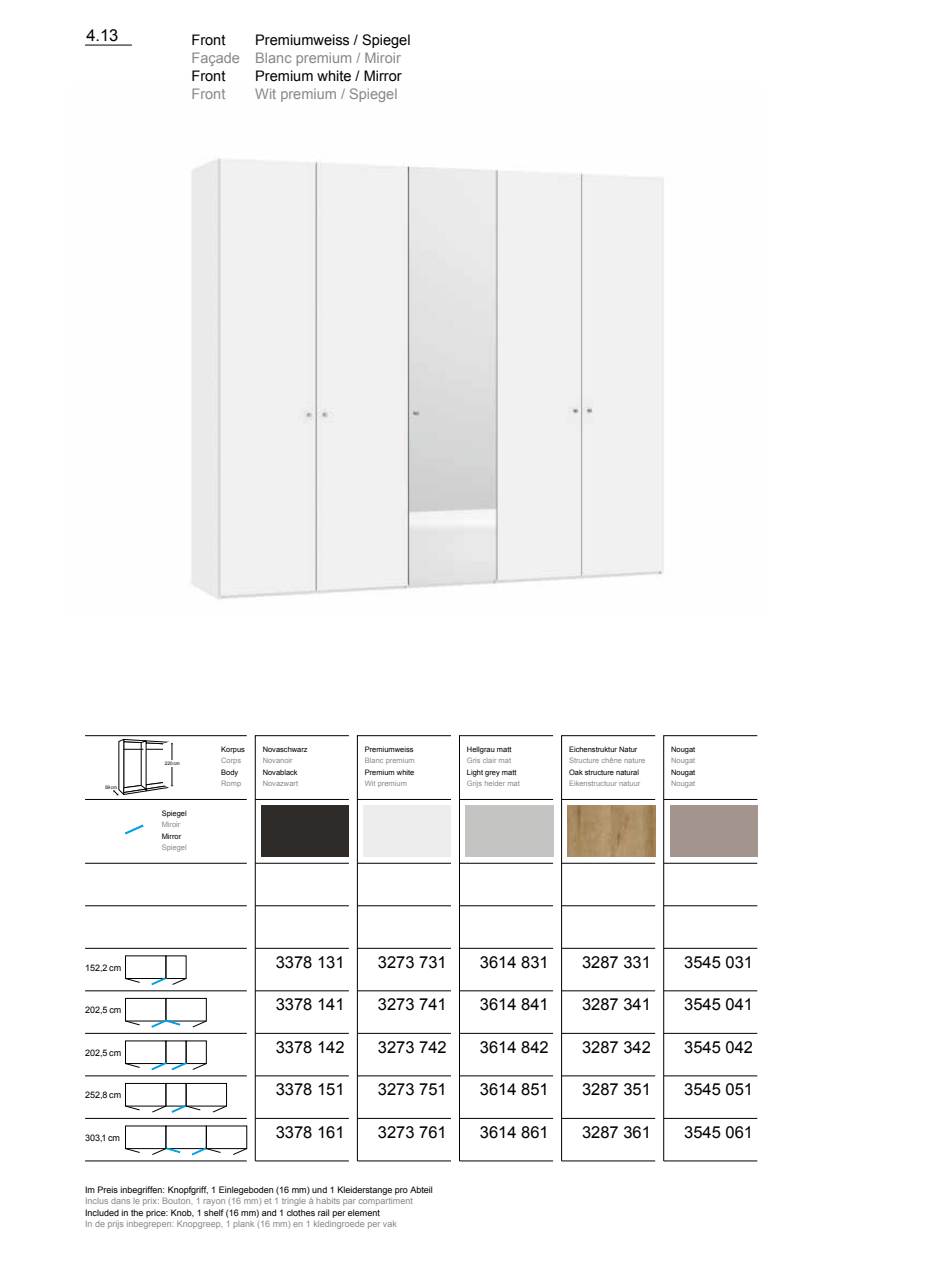
<style>
.page{position:relative;width:936px;height:1263px;background:#fff}
.page>*{position:absolute;margin:0;border:0;box-sizing:border-box;transform-origin:0 0}
.t1{font:16.5px "Arial";color:#000}
.t2{font:14.55px "Arial";color:#000}
.t3{font:14.55px "Arial";color:#878988}
.t4{font:9px "Arial";color:#000}
.t5{font:9px "Arial";color:#878988}
.t6{font:7.5px "Arial";color:#000}
.t7{font:7.5px "Arial";color:#878988}
.t8{font:4.8px "Arial";color:#000}
</style>
<div class="page">
<svg style="left:125px;top:825px;width:18px;height:9px"></svg>
<div style="left:165px;top:1125px;width:42px;height:24px;border:1px solid #000"></div>
<svg style="left:125px;top:1125px;width:55px;height:30px"></svg>
<svg style="left:192px;top:1125px;width:55px;height:30px"></svg>
<svg style="left:125px;top:1082px;width:102px;height:31px"></svg>
<svg style="left:125px;top:1040px;width:82px;height:31px"></svg>
<svg style="left:125px;top:997px;width:82px;height:31px"></svg>
<svg style="left:125px;top:955px;width:62px;height:31px"></svg>
<img style="left:191px;top:158px;width:473px;height:442px">
<svg style="left:254px;top:735px;width:95px;height:427px"></svg>
<hr style="left:255px;top:1118px;width:94px;height:1px;background:#000">
<svg style="left:356px;top:735px;width:95px;height:427px"></svg>
<hr style="left:357px;top:1118px;width:94px;height:1px;background:#000">
<svg style="left:459px;top:735px;width:95px;height:427px"></svg>
<hr style="left:459px;top:1118px;width:94px;height:1px;background:#000">
<svg style="left:561px;top:735px;width:95px;height:427px"></svg>
<hr style="left:561px;top:1118px;width:94px;height:1px;background:#000">
<svg style="left:663px;top:735px;width:95px;height:427px"></svg>
<hr style="left:663px;top:1118px;width:94px;height:1px;background:#000">
<hr style="left:85px;top:45px;width:47px;height:1px;background:#000">
<svg style="left:113px;top:739px;width:60px;height:56px"></svg>
<div style="left:164px;top:760px;width:17px;height:7px;background:#fff"></div>
<hr style="left:85px;top:735px;width:162px;height:1px;background:#000">
<hr style="left:85px;top:799px;width:162px;height:1px;background:#000">
<hr style="left:85px;top:863px;width:162px;height:1px;background:#000">
<hr style="left:85px;top:905px;width:162px;height:1px;background:#000">
<hr style="left:85px;top:948px;width:162px;height:1px;background:#000">
<hr style="left:85px;top:990px;width:162px;height:1px;background:#000">
<hr style="left:85px;top:1033px;width:162px;height:1px;background:#000">
<hr style="left:85px;top:1075px;width:162px;height:1px;background:#000">
<hr style="left:85px;top:1118px;width:162px;height:1px;background:#000">
<hr style="left:85px;top:1160px;width:162px;height:1px;background:#000">
<p class="t1" style="left:86px;top:24px;width:34px">4.13</p>
<p class="t2" style="left:191px;top:30px;width:35px">Front</p>
<p class="t3" style="left:191px;top:48px;width:50px">Façade</p>
<p class="t2" style="left:191px;top:66px;width:35px">Front</p>
<p class="t3" style="left:191px;top:84px;width:35px">Front</p>
<p class="t2" style="left:255px;top:30px;width:157px">Premiumweiss / Spiegel</p>
<p class="t3" style="left:255px;top:48px;width:147px">Blanc premium / Miroir</p>
<p class="t2" style="left:255px;top:66px;width:148px">Premium white / Mirror</p>
<p class="t3" style="left:255px;top:84px;width:144px">Wit premium / Spiegel</p>
<p class="t8" style="left:105px;top:784px;width:14px">59cm</p>
<p class="t8" style="left:165px;top:760px;width:16px">220cm</p>
<p class="t6" style="left:162px;top:808px;width:27px">Spiegel</p>
<p class="t7" style="left:162px;top:819px;width:20px">Miroir</p>
<p class="t6" style="left:162px;top:831px;width:21px">Mirror</p>
<p class="t7" style="left:162px;top:842px;width:27px">Spiegel</p>
<p class="t6" style="left:221px;top:744px;width:25px">Korpus</p>
<p class="t7" style="left:221px;top:779px;width:22px">Romp</p>
<p class="t7" style="left:221px;top:756px;width:22px">Corps</p>
<p class="t6" style="left:221px;top:767px;width:19px">Body</p>
<p class="t6" style="left:263px;top:744px;width:47px">Novaschwarz</p>
<p class="t7" style="left:263px;top:779px;width:37px">Novazwart</p>
<p class="t7" style="left:263px;top:756px;width:32px">Novanoir</p>
<p class="t6" style="left:263px;top:767px;width:37px">Novablack</p>
<p class="t6" style="left:365px;top:744px;width:50px">Premiumweiss</p>
<p class="t7" style="left:365px;top:779px;width:44px">Wit premium</p>
<p class="t7" style="left:365px;top:756px;width:52px">Blanc premium</p>
<p class="t6" style="left:365px;top:767px;width:51px">Premium white</p>
<p class="t6" style="left:467px;top:744px;width:46px">Hellgrau matt</p>
<p class="t7" style="left:467px;top:779px;width:54px">Grijs helder mat</p>
<p class="t7" style="left:467px;top:756px;width:46px">Gris clair mat</p>
<p class="t6" style="left:467px;top:767px;width:51px">Light grey matt</p>
<p class="t6" style="left:569px;top:744px;width:70px">Eichenstruktur Natur</p>
<p class="t7" style="left:569px;top:779px;width:73px">Eikenstructuur natuur</p>
<p class="t7" style="left:569px;top:756px;width:78px">Structure chêne nature</p>
<p class="t6" style="left:569px;top:767px;width:72px">Oak structure natural</p>
<p class="t6" style="left:671px;top:744px;width:26px">Nougat</p>
<p class="t7" style="left:671px;top:779px;width:26px">Nougat</p>
<p class="t7" style="left:671px;top:756px;width:26px">Nougat</p>
<p class="t6" style="left:671px;top:767px;width:26px">Nougat</p>
<p class="t4" style="left:85px;top:962px;width:38px">152,2 cm</p>
<p class="t4" style="left:85px;top:1004px;width:38px">202,5 cm</p>
<p class="t4" style="left:85px;top:1047px;width:38px">202,5 cm</p>
<p class="t4" style="left:85px;top:1089px;width:38px">252,8 cm</p>
<p class="t4" style="left:85px;top:1132px;width:37px">303,1 cm</p>
<p class="t1" style="left:276px;top:951px;width:70px">3378 131</p>
<p class="t1" style="left:276px;top:994px;width:70px">3378 141</p>
<p class="t1" style="left:276px;top:1036px;width:70px">3378 142</p>
<p class="t1" style="left:276px;top:1079px;width:70px">3378 151</p>
<p class="t1" style="left:276px;top:1121px;width:70px">3378 161</p>
<p class="t1" style="left:378px;top:951px;width:70px">3273 731</p>
<p class="t1" style="left:378px;top:994px;width:70px">3273 741</p>
<p class="t1" style="left:378px;top:1036px;width:70px">3273 742</p>
<p class="t1" style="left:378px;top:1079px;width:70px">3273 751</p>
<p class="t1" style="left:378px;top:1121px;width:70px">3273 761</p>
<p class="t4" style="left:85px;top:1184px;width:349px">Im Preis inbegriffen: Knopfgriff, 1 Einlegeboden (16 mm) und 1 Kleiderstange pro Abteil</p>
<p class="t5" style="left:85px;top:1195px;width:329px">Inclus dans le prix: Bouton, 1 rayon (16 mm) et 1 tringle à habits par compartiment</p>
<p class="t4" style="left:85px;top:1206px;width:296px">Included in the price: Knob, 1 shelf (16 mm) and 1 clothes rail per element</p>
<p class="t5" style="left:85px;top:1218px;width:313px">In de prijs inbegrepen: Knopgreep, 1 plank (16 mm) en 1 kledingroede per vak</p>
<p class="t1" style="left:480px;top:951px;width:70px">3614 831</p>
<p class="t1" style="left:480px;top:994px;width:70px">3614 841</p>
<p class="t1" style="left:480px;top:1036px;width:70px">3614 842</p>
<p class="t1" style="left:480px;top:1079px;width:70px">3614 851</p>
<p class="t1" style="left:480px;top:1121px;width:70px">3614 861</p>
<p class="t1" style="left:582px;top:951px;width:70px">3287 331</p>
<p class="t1" style="left:582px;top:994px;width:70px">3287 341</p>
<p class="t1" style="left:582px;top:1036px;width:70px">3287 342</p>
<p class="t1" style="left:582px;top:1079px;width:70px">3287 351</p>
<p class="t1" style="left:582px;top:1121px;width:70px">3287 361</p>
<p class="t1" style="left:684px;top:951px;width:70px">3545 031</p>
<p class="t1" style="left:684px;top:994px;width:70px">3545 041</p>
<p class="t1" style="left:684px;top:1036px;width:70px">3545 042</p>
<p class="t1" style="left:684px;top:1079px;width:70px">3545 051</p>
<p class="t1" style="left:684px;top:1121px;width:70px">3545 061</p>
</div>
